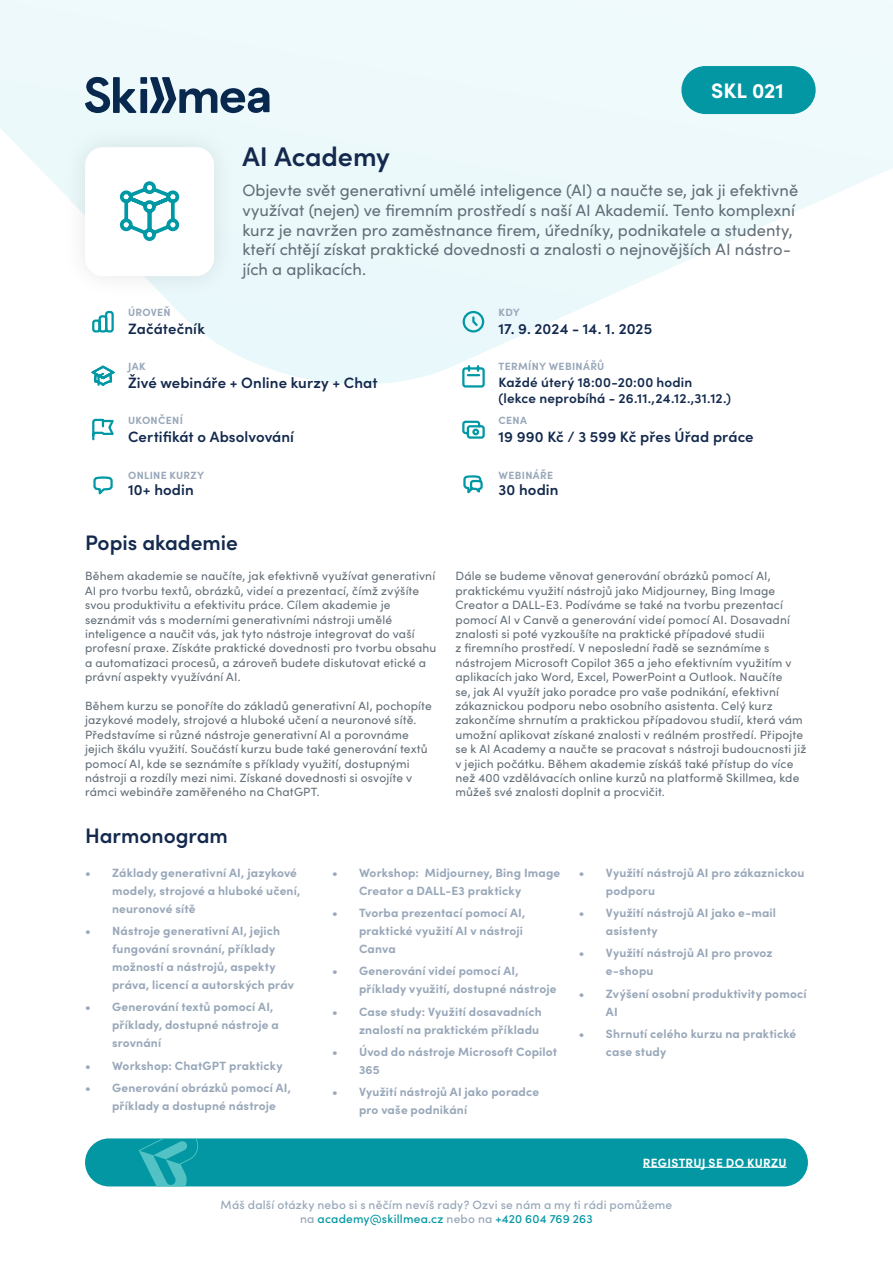
<style>
.page{position:relative;width:893px;height:1263px;background:#fff}
.page>*{position:absolute;margin:0;border:0;box-sizing:border-box;transform-origin:0 0}
.t1{font:600 27px "Sofia Pro";letter-spacing:-.005em;color:#13294d}
.t2{font:600 21px "Sofia Pro";color:#13294d}
.t3{font:700 21px "Sofia Pro";color:#fff}
.t4{font:16.5px/19.8px "Sofia Pro";color:#626e78}
.t5{font:600 15px "Sofia Pro";letter-spacing:.005em;color:#13294d}
.t6{font:600 13.5px/16.2px "Sofia Pro";letter-spacing:.01em;color:#13294d}
.t7{font:12px/14.4px "Sofia Pro";letter-spacing:.015em;color:#626e78}
.t8{font:700 12px/18px "Sofia Pro";letter-spacing:.015em;color:#98a7b9}
.t9{font:500 12px/14.4px "Sofia Pro";letter-spacing:.015em;color:#98a7b9;text-align:center}
.t10{font:700 12px "Sofia Pro";letter-spacing:.025em;color:#fff}
.t11{font:700 10.5px "Sofia Pro";letter-spacing:.03em;color:#98a7b9}
.s1{color:#0497a2}
</style>
<div class="page">
<svg style="left:0;top:0;width:893px;height:385px"></svg>
<svg style="left:85px;top:77px;width:185px;height:36px"></svg>
<div style="left:85px;top:1138px;width:723px;height:48px;background:#0297a3;border-radius:24px"></div>
<svg style="left:139px;top:1138px;width:61px;height:48px"></svg>
<div style="left:61px;top:123px;width:177px;height:177px;background:#000;opacity:.1"></div>
<div style="left:85px;top:147px;width:129px;height:129px;background:#fff;border-radius:18px"></div>
<svg style="left:119px;top:181px;width:61px;height:60px"></svg>
<hr style="left:643px;top:1167px;width:144px;height:1px;background:#fff">
<svg style="left:91px;top:310px;width:24px;height:24px"></svg>
<svg style="left:461px;top:310px;width:24px;height:24px"></svg>
<svg style="left:88px;top:364px;width:30px;height:23px"></svg>
<svg style="left:460px;top:364px;width:27px;height:24px"></svg>
<svg style="left:92px;top:418px;width:22px;height:23px"></svg>
<svg style="left:462px;top:420px;width:23px;height:19px"></svg>
<svg style="left:93px;top:476px;width:20px;height:19px"></svg>
<svg style="left:463px;top:475px;width:20px;height:19px"></svg>
<div style="left:681px;top:66px;width:135px;height:48px;background:#0297a3;border-radius:24px"></div>
<h1 class="t1" style="left:242px;top:136px;width:149px">AI Academy</h1>
<h2 class="t3" style="left:711px;top:74px;width:74px">SKL 021</h2>
<p class="t11" style="left:128px;top:304px;width:44px">ÚROVEŇ</p>
<p class="t5" style="left:128px;top:317px;width:79px">Začátečník</p>
<p class="t4" style="left:242px;top:179px;width:557px">Objevte svět generativní umělé inteligence (AI) a naučte se, jak ji efektivně využívat (nejen) ve firemním prostředí s naší AI Akademií. Tento komplexní kurz je navržen pro zaměstnance firem, úředníky, podnikatele a studenty, kteří chtějí získat praktické dovednosti a znalosti o nejnovějších AI nástro&shy;jích a aplikacích.</p>
<p class="t11" style="left:499px;top:304px;width:23px">KDY</p>
<p class="t5" style="left:499px;top:317px;width:155px">17. 9. 2024 - 14. 1. 2025</p>
<p class="t11" style="left:128px;top:358px;width:19px">JAK</p>
<p class="t5" style="left:128px;top:372px;width:251px">Živé webináře + Online kurzy + Chat</p>
<p class="t11" style="left:128px;top:412px;width:56px">UKONČENÍ</p>
<p class="t5" style="left:128px;top:426px;width:167px">Certifikát o Absolvování</p>
<p class="t11" style="left:128px;top:467px;width:78px">ONLINE KURZY</p>
<p class="t5" style="left:128px;top:479px;width:67px">10+ hodin</p>
<h2 class="t2" style="left:85px;top:527px;width:154px">Popis akademie</h2>
<p class="t7" style="left:85px;top:568px;width:353px">Během akademie se naučíte, jak efektivně využívat generativní AI pro tvorbu textů, obrázků, videí a prezentací, čímž zvýšíte svou produktivitu a efektivitu práce. Cílem akademie je seznámit vás s moderními generativními nástroji umělé inteligence a naučit vás, jak tyto nástroje integrovat do vaší profesní praxe. Získáte praktické dovednosti pro tvorbu obsahu a automatizaci procesů, a zároveň budete diskutovat etické a právní aspekty využívání AI.</p>
<p class="t7" style="left:85px;top:698px;width:348px">Během kurzu se ponoříte do základů generativní AI, pochopíte jazykové modely, strojové a hluboké učení a neuronové sítě.<br>Představíme si různé nástroje generativní AI a porovnáme jejich škálu využití. Součástí kurzu bude také generování textů pomocí AI, kde se seznámíte s příklady využití, dostupnými nástroji a rozdíly mezi nimi. Získané dovednosti si osvojíte v rámci webináře zaměřeného na ChatGPT.</p>
<h2 class="t2" style="left:85px;top:820px;width:144px">Harmonogram</h2>
<p class="t11" style="left:499px;top:358px;width:107px">TERMÍNY WEBINÁŘŮ</p>
<p class="t6" style="left:499px;top:373px;width:234px">Každé úterý 18:00-20:00 hodin (lekce neprobíhá - 26.11.,24.12.,31.12.)</p>
<p class="t11" style="left:499px;top:412px;width:30px">CENA</p>
<p class="t5" style="left:499px;top:426px;width:257px">19 990 Kč / 3 599 Kč přes Úřad práce</p>
<p class="t11" style="left:499px;top:467px;width:56px">WEBINÁŘE</p>
<p class="t5" style="left:499px;top:479px;width:61px">30 hodin</p>
<p class="t7" style="left:455px;top:568px;width:352px">Dále se budeme věnovat generování obrázků pomocí AI, praktickému využití nástrojů jako Midjourney, Bing Image Creator a DALL-E3. Podíváme se také na tvorbu prezentací pomocí AI v Canvě a generování videí pomocí AI. Dosavadní znalosti si poté vyzkoušíte na praktické případové studii<br>z firemního prostředí. V neposlední řadě se seznámíme s nástrojem Microsoft Copilot 365 a jeho efektivním využitím v aplikacích jako Word, Excel, PowerPoint a Outlook. Naučíte<br>se, jak AI využít jako poradce pro vaše podnikání, efektivní zákaznickou podporu nebo osobního asistenta. Celý kurz zakončíme shrnutím a praktickou případovou studií, která vám umožní aplikovat získané znalosti v reálném prostředí. Připojte se k AI Academy a naučte se pracovat s nástroji budoucnosti již v jejich počátku. Během akademie získáš také přístup do více než 400 vzdělávacích online kurzů na platformě Skillmea, kde můžeš své znalosti doplnit a procvičit.</p>
<p class="t8" style="left:112px;top:863px;width:190px;text-indent:-27px">• Základy generativní AI, jazykové modely, strojové a hluboké učení, neuronové sítě</p>
<p class="t8" style="left:112px;top:921px;width:184px;text-indent:-27px">• Nástroje generativní AI, jejich fungování srovnání, příklady možností a nástrojů, aspekty práva, licencí a autorských práv</p>
<p class="t8" style="left:112px;top:997px;width:168px;text-indent:-27px">• Generování textů pomocí AI, příklady, dostupné nástroje a srovnání</p>
<p class="t8" style="left:85px;top:1055px;width:199px">• Workshop: ChatGPT prakticky</p>
<p class="t8" style="left:112px;top:1078px;width:181px;text-indent:-27px">• Generování obrázků pomocí AI, příklady a dostupné nástroje</p>
<p class="t8" style="left:359px;top:863px;width:203px;text-indent:-27px">• Workshop: Midjourney, Bing Image<br>Creator a DALL-E3 prakticky</p>
<p class="t8" style="left:359px;top:903px;width:168px;text-indent:-27px">• Tvorba prezentací pomocí AI, praktické využití AI v nástroji<br>Canva</p>
<p class="t8" style="left:359px;top:961px;width:199px;text-indent:-27px">• Generování videí pomocí AI, příklady využití, dostupné nástroje</p>
<p class="t8" style="left:332px;top:1001px;width:211px;text-align:right">• Case study: Využití dosavadních znalostí na praktickém příkladu</p>
<p class="t8" style="left:359px;top:1042px;width:200px;text-indent:-27px">• Úvod do nástroje Microsoft Copilot<br>365</p>
<p class="t8" style="left:359px;top:1082px;width:182px;text-indent:-27px">• Využití nástrojů AI jako poradce pro vaše podnikání</p>
<p class="t8" style="left:606px;top:863px;width:200px;text-indent:-27px">• Využití nástrojů AI pro zákaznickou podporu</p>
<p class="t8" style="left:606px;top:903px;width:172px;text-indent:-27px">• Využití nástrojů AI jako e-mail asistenty</p>
<p class="t8" style="left:606px;top:943px;width:168px;text-indent:-27px">• Využití nástrojů AI pro provoz e-shopu</p>
<p class="t8" style="left:606px;top:983px;width:202px;text-indent:-27px">• Zvýšení osobní produktivity pomocí<br>AI</p>
<p class="t8" style="left:606px;top:1023px;width:192px;text-indent:-27px">• Shrnutí celého kurzu na praktické case study</p>
<p class="t10" style="left:643px;top:1153px;width:145px">REGISTRUJ SE DO KURZU</p>
<p class="t9" style="left:221px;top:1197px;width:453px">Máš další otázky nebo si s něčím nevíš rady? Ozvi se nám a my ti rádi pomůžeme na <span class="s1">academy@skillmea.cz</span> nebo na <span class="s1">+420 604 769 263</span></p>
</div>
